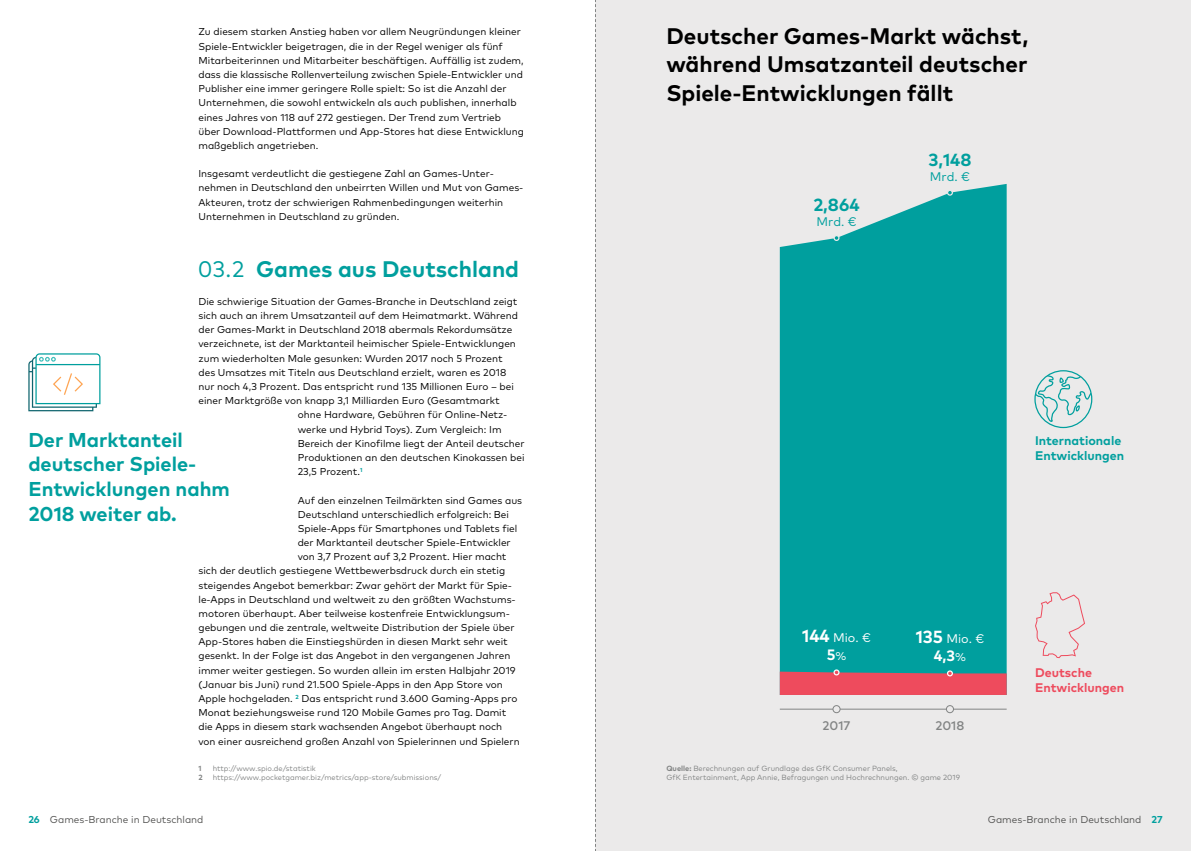
<style>
.page{position:relative;width:1191px;height:851px;background:#fff}
.page>*{position:absolute;margin:0;border:0;box-sizing:border-box;transform-origin:0 0}
.t1{font:700 22.5px/28.4px "Mark OT";color:#000;text-align:justify}
.t2{font:700 22.5px "Mark OT";color:#009f9e}
.t3{font:700 20px/24.8px "Mark OT";color:#009f9e}
.t4{font:700 17.5px "Mark OT";color:#009f9e}
.t5{font:700 15px "Mark OT";color:#fff}
.t6{font:700 12.5px/15px "Mark OT";color:#009f9e}
.t7{font:700 12.5px/15px "Mark OT";color:#ee4b5d}
.t8{font:12.5px "Mark OT";color:#fff}
.t9{font:12.5px "Mark OT";color:#009f9e}
.t10{font:500 12.5px "Mark OT";color:#828484}
.t11{font:10px/14.1px "Mark OT";color:#000}
.t12{font:10px "Mark OT";color:#545453}
.t13{font:7.5px/9px "Mark OT";color:#828484}
.t14{font:700 7.5px "Mark OT";color:#828484}
.s1{font-weight:400}
.s2{font-weight:700;font-size:17.5px}
.s3{font-weight:400;font-size:11.25px}
.s4{font-weight:700}
.s5{font-weight:700;color:#009f9e}
</style>
<div class="page">
<div style="left:595px;top:0;width:596px;height:850px;background:#ebeaea"></div>
<svg style="left:1034px;top:374px;width:58px;height:52px"></svg>
<svg style="left:1035px;top:592px;width:50px;height:66px"></svg>
<div style="left:780px;top:184px;width:226px;height:485px;background:#009f9e"></div>
<hr style="left:780px;top:708px;width:226px;height:1px;background:#828484">
<div style="left:832px;top:705px;width:8px;height:8px;background:#ebeaea;border:1px solid #828484;border-radius:50%"></div>
<div style="left:946px;top:705px;width:8px;height:8px;background:#ebeaea;border:1px solid #828484;border-radius:50%"></div>
<svg style="left:833px;top:235px;width:6px;height:6px"></svg>
<svg style="left:780px;top:669px;width:226px;height:25px;background:#ca5867"></svg>
<svg style="left:947px;top:190px;width:6px;height:6px"></svg>
<svg style="left:28px;top:353px;width:72px;height:58px"></svg>
<svg style="left:595px;top:0;width:1px;height:850px"></svg>
<p class="t11" style="left:198px;top:25px;width:327px">Zu diesem starken Anstieg haben vor allem Neugründungen kleiner Spiele-Entwickler beigetragen, die in der Regel weniger als fünf Mitarbeiterinnen und Mitarbeiter beschäftigen. Auffällig ist zudem, dass die klassische Rollenverteilung zwischen Spiele-Entwickler und Publisher eine immer geringere Rolle spielt: So ist die Anzahl der Unternehmen, die sowohl entwickeln als auch publishen, innerhalb eines Jahres von 118 auf 272 gestiegen. Der Trend zum Vertrieb über Download-Plattformen und App-Stores hat diese Entwicklung maßgeblich angetrieben.</p>
<p class="t11" style="left:198px;top:166px;width:326px">Insgesamt verdeutlicht die gestiegene Zahl an Games-Unter&shy;nehmen in Deutschland den unbeirrten Willen und Mut von Games-Akteuren, trotz der schwierigen Rahmenbedingungen weiterhin Unternehmen in Deutschland zu gründen.</p>
<h1 class="t2" style="left:198px;top:254px;width:322px"><span class="s1">03.2</span> Games aus Deutschland</h1>
<p class="t11" style="left:198px;top:294px;width:320px">Die schwierige Situation der Games-Branche in Deutschland zeigt</p>
<p class="t11" style="left:198px;top:308px;width:321px">sich auch an ihrem Umsatzanteil auf dem Heimatmarkt. Während</p>
<p class="t11" style="left:198px;top:322px;width:315px">der Games-Markt in Deutschland 2018 abermals Rekordumsätze</p>
<p class="t11" style="left:198px;top:337px;width:319px">verzeichnete, ist der Marktanteil heimischer Spiele-Entwicklungen</p>
<p class="t11" style="left:198px;top:351px;width:306px">zum wiederholten Male gesunken: Wurden 2017 noch 5 Prozent</p>
<p class="t11" style="left:198px;top:365px;width:309px">des Umsatzes mit Titeln aus Deutschland erzielt, waren es 2018</p>
<p class="t11" style="left:198px;top:379px;width:317px">nur noch 4,3 Prozent. Das entspricht rund 135 Millionen Euro – bei</p>
<p class="t11" style="left:198px;top:393px;width:303px">einer Marktgröße von knapp 3,1 Milliarden Euro (Gesamtmarkt</p>
<p class="t11" style="left:298px;top:407px;width:211px">ohne Hardware, Gebühren für Online-Netz-</p>
<p class="t11" style="left:298px;top:422px;width:205px">werke und Hybrid Toys). Zum Vergleich: Im</p>
<p class="t11" style="left:298px;top:436px;width:228px">Bereich der Kinofilme liegt der Anteil deutscher</p>
<p class="t11" style="left:298px;top:450px;width:228px">Produktionen an den deutschen Kinokassen bei</p>
<p class="t11" style="left:298px;top:464px;width:66px">23,5 Prozent.<sup>1</sup></p>
<p class="t11" style="left:298px;top:492px;width:226px">Auf den einzelnen Teilmärkten sind Games aus</p>
<p class="t11" style="left:298px;top:507px;width:213px">Deutschland unterschiedlich erfolgreich: Bei</p>
<p class="t11" style="left:298px;top:521px;width:221px">Spiele-Apps für Smartphones und Tablets fiel</p>
<p class="t11" style="left:298px;top:535px;width:214px">der Marktanteil deutscher Spiele-Entwickler</p>
<p class="t11" style="left:298px;top:549px;width:210px">von 3,7 Prozent auf 3,2 Prozent. Hier macht</p>
<p class="t11" style="left:198px;top:563px;width:308px">sich der deutlich gestiegene Wettbewerbsdruck durch ein stetig</p>
<p class="t11" style="left:198px;top:577px;width:315px">steigendes Angebot bemerkbar: Zwar gehört der Markt für Spie-</p>
<p class="t11" style="left:198px;top:592px;width:319px">le-Apps in Deutschland und weltweit zu den größten Wachstums-</p>
<p class="t11" style="left:198px;top:606px;width:313px">motoren überhaupt. Aber teilweise kostenfreie Entwicklungsum-</p>
<p class="t11" style="left:198px;top:620px;width:318px">gebungen und die zentrale, weltweite Distribution der Spiele über</p>
<p class="t11" style="left:198px;top:634px;width:311px">App-Stores haben die Einstiegshürden in diesen Markt sehr weit</p>
<p class="t11" style="left:198px;top:648px;width:313px">gesenkt. In der Folge ist das Angebot in den vergangenen Jahren</p>
<p class="t11" style="left:198px;top:662px;width:319px">immer weiter gestiegen. So wurden allein im ersten Halbjahr 2019</p>
<p class="t11" style="left:198px;top:677px;width:306px">(Januar bis Juni) rund 21.500 Spiele-Apps in den App Store von</p>
<p class="t11" style="left:198px;top:691px;width:320px">Apple hochgeladen. <sup>2</sup> Das entspricht rund 3.600 Gaming-Apps pro</p>
<p class="t11" style="left:198px;top:705px;width:309px">Monat beziehungsweise rund 120 Mobile Games pro Tag. Damit</p>
<p class="t11" style="left:198px;top:719px;width:305px">die Apps in diesem stark wachsenden Angebot überhaupt noch</p>
<p class="t11" style="left:198px;top:733px;width:323px">von einer ausreichend großen Anzahl von Spielerinnen und Spielern</p>
<p class="t14" style="left:198px;top:763px;width:5px">1</p>
<p class="t13" style="left:213px;top:763px;width:105px">http://www.spio.de/statistik</p>
<p class="t14" style="left:198px;top:772px;width:6px">2</p>
<p class="t13" style="left:213px;top:772px;width:230px">https://www.pocketgamer.biz/metrics/app-store/submissions/</p>
<h2 class="t3" style="left:28px;top:426px;width:203px">Der Marktanteil deutscher Spiele-<br>Entwicklungen nahm<br>2018 weiter ab.</h2>
<h1 class="t1" style="left:666px;top:21px;width:363px">Deutscher Games-Markt wächst, während Umsatzanteil deutscher Spiele-Entwicklungen fällt</h1>
<h3 class="t4" style="left:813px;top:193px;width:48px">2,864</h3>
<p class="t9" style="left:816px;top:214px;width:42px">Mrd. €</p>
<h3 class="t4" style="left:928px;top:148px;width:45px">3,148</h3>
<p class="t9" style="left:930px;top:169px;width:42px">Mrd. €</p>
<p class="t6" style="left:1035px;top:432px;width:91px">Internationale<br>Entwicklungen</p>
<p class="t8" style="left:802px;top:629px;width:70px"><span class="s2">144</span> Mio. €</p>
<h3 class="t5" style="left:826px;top:645px;width:21px">5<span class="s3">%</span></h3>
<p class="t8" style="left:915px;top:630px;width:70px"><span class="s2">135</span> Mio. €</p>
<h3 class="t5" style="left:933px;top:646px;width:34px">4,3<span class="s3">%</span></h3>
<p class="t10" style="left:822px;top:718px;width:29px">2017</p>
<p class="t10" style="left:935px;top:718px;width:30px">2018</p>
<p class="t13" style="left:666px;top:763px;width:295px"><span class="s4">Quelle:</span> Berechnungen auf Grundlage des GfK Consumer Panels,<br>GfK Entertainment, App Annie, Befragungen und Hochrechnungen. © game 2019</p>
<p class="t7" style="left:1035px;top:664px;width:91px">Deutsche<br>Entwicklungen</p>
<p class="t12" style="left:28px;top:812px;width:177px"><span class="s5">26</span> Games-Branche in Deutschland</p>
<p class="t12" style="left:987px;top:812px;width:176px">Games-Branche in Deutschland <span class="s5">27</span></p>
</div>
